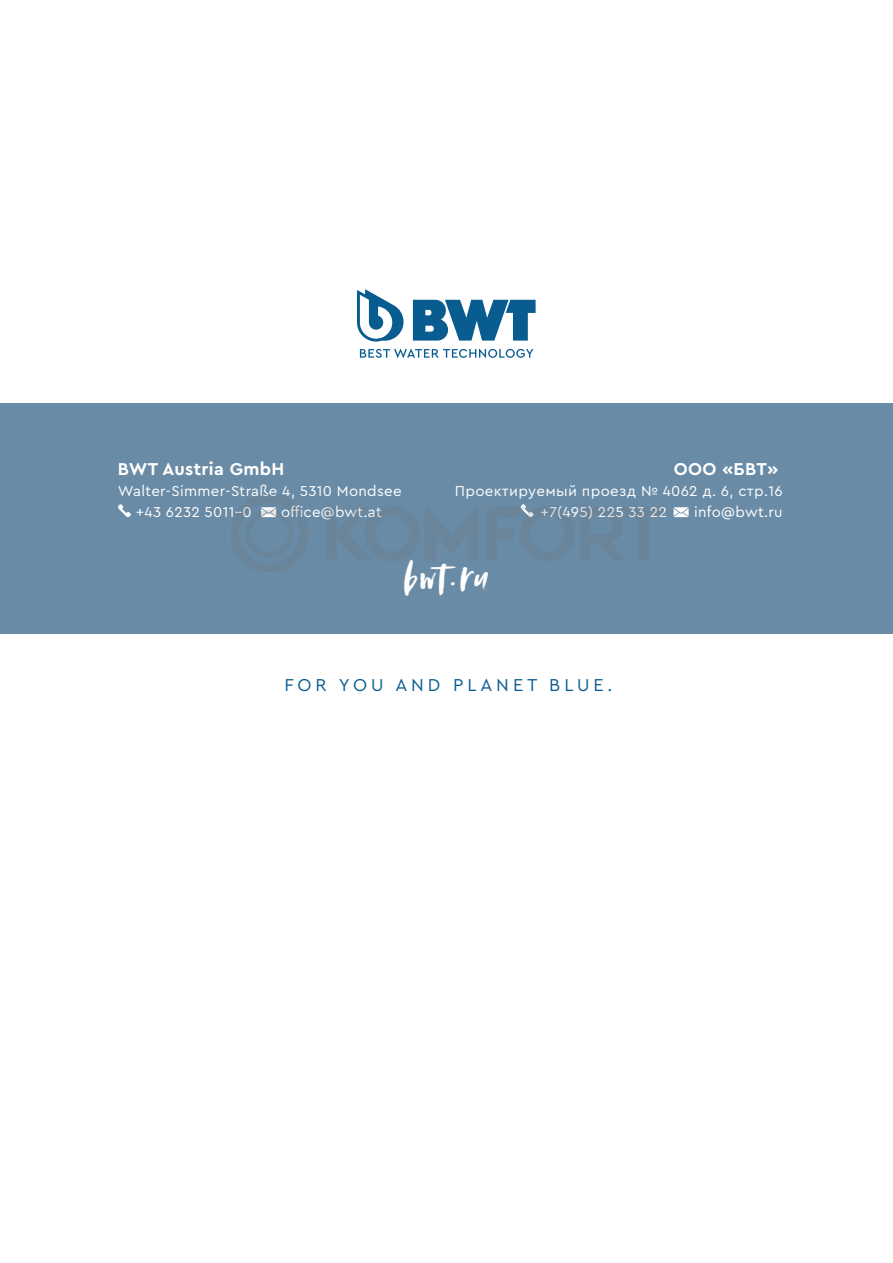
<style>
.page{position:relative;width:893px;height:1263px;background:#fff}
.page>*{position:absolute;margin:0;border:0;box-sizing:border-box;transform-origin:0 0}
.t1{font:42.75px "Avallon";color:#fff}
.t2{font:700 18px "Cera PRO";letter-spacing:.02em;color:#fff}
.t3{font:18px "Cera PRO";letter-spacing:.22em;color:#085c8f}
.t4{font:15px/21px "Cera PRO";letter-spacing:.02em;color:#fff}
</style>
<div class="page">
<div style="left:0;top:403px;width:893px;height:231px;background:#698ba6"></div>
<svg style="left:360px;top:349px;width:173px;height:9px"></svg>
<svg style="left:413px;top:300px;width:123px;height:41px"></svg>
<svg style="left:357px;top:289px;width:47px;height:53px"></svg>
<svg style="left:118px;top:504px;width:13px;height:13px"></svg>
<svg style="left:673px;top:507px;width:16px;height:10px"></svg>
<img style="left:231px;top:495px;width:433px;height:77px">
<p class="t2" style="left:118px;top:457px;width:168px">BWT Austria GmbH</p>
<p class="t4" style="left:136px;top:480px;width:267px;text-indent:-18px">Walter-Simmer-Straße 4, 5310 Mondsee +43 6232 5011–0</p>
<p class="t4" style="left:281px;top:501px;width:102px">office@bwt.at</p>
<p class="t2" style="left:674px;top:457px;width:106px">ООО «БВТ»</p>
<p class="t4" style="left:541px;top:480px;width:244px;text-indent:-86px">Проектируемый проезд № 4062 д. 6, стр.16 +7(495) 225 33 22</p>
<p class="t4" style="left:694px;top:501px;width:90px">info@bwt.ru</p>
<h1 class="t1" style="left:404px;top:548px;width:86px">bwt.ru</h1>
<p class="t3" style="left:284px;top:673px;width:330px">FOR YOU AND PLANET BLUE.</p>
</div>
